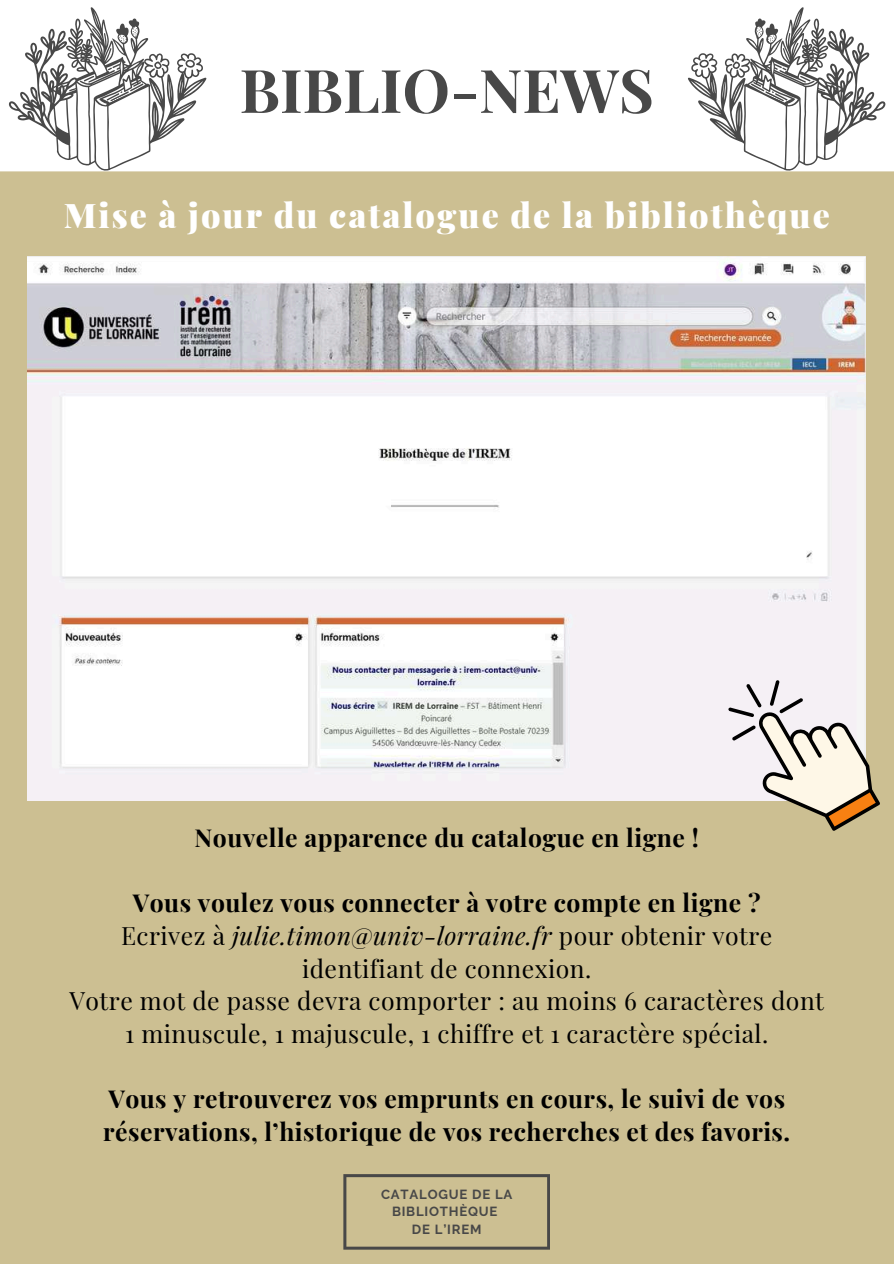
<style>
.page{position:relative;width:894px;height:1264px;background:#fff}
.page>*{position:absolute;margin:0;border:0;box-sizing:border-box;transform-origin:0 0}
.t1{font:700 60.15px "Playfair Display";color:#484848}
.t2{font:900 33.9px "Playfair Display";letter-spacing:.06em;color:#fff}
.t3{font:24.75px/32.7px "Playfair Display";letter-spacing:.02em;color:#000;text-align:center}
.t4{font:700 24.75px/32.7px "Playfair Display";letter-spacing:.02em;color:#000}
.t5{font:700 13.2px/17.5px "Raleway";letter-spacing:.06em;color:#484848;text-align:center}
.s1{font-weight:700}
.s2{font-style:italic}
</style>
<div class="page">
<svg style="left:9px;top:7px;width:197px;height:164px"></svg>
<svg style="left:688px;top:7px;width:197px;height:164px"></svg>
<div style="left:0;top:171px;width:893px;height:1092px;background:#ccbf92"></div>
<img style="left:28px;top:257px;width:837px;height:543px">
<svg style="left:343px;top:1174px;width:207px;height:75px;background:#bfb38a"></svg>
<svg style="left:728px;top:680px;width:151px;height:150px"></svg>
<h1 class="t1" style="left:239px;top:48px;width:416px">BIBLIO-NEWS</h1>
<h2 class="t2" style="left:64px;top:192px;width:767px">Mise à jour du catalogue de la bibliothèque</h2>
<p class="t4" style="left:194px;top:820px;width:505px">Nouvelle apparence du catalogue en ligne !</p>
<p class="t3" style="left:69px;top:885px;width:755px"><span class="s1">Vous voulez vous connecter à votre compte en ligne ?<br></span>Ecrivez à <span class="s2">julie.timon@univ-lorraine.fr</span> pour obtenir votre identifiant de connexion.<br>Votre mot de passe devra comporter : au moins 6 caractères dont 1 minuscule, 1 majuscule, 1 chiffre et 1 caractère spécial.</p>
<p class="t4" style="left:103px;top:1081px;width:688px">Vous y retrouverez vos emprunts en cours, le suivi de vos réservations, l’historique de vos recherches et des favoris.</p>
<p class="t5" style="left:381px;top:1185px;width:133px">CATALOGUE DE LA<br>BIBLIOTHÈQUE<br>DE L’IREM</p>
</div>
